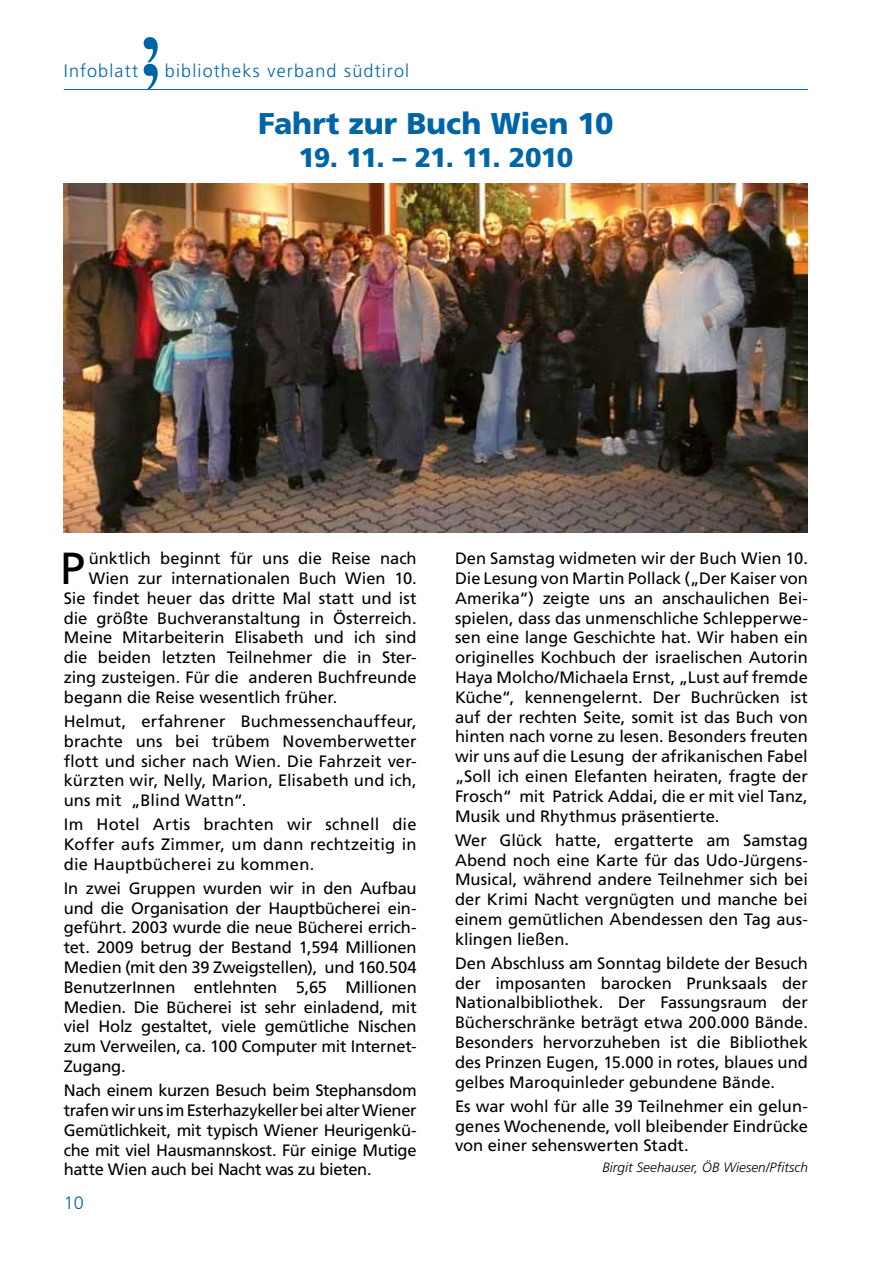
<style>
.page{position:relative;width:893px;height:1263px;background:#fff}
.page>*{position:absolute;margin:0;border:0;box-sizing:border-box;transform-origin:0 0}
.t1{font:44.85px "Frutiger";color:#000}
.t2{font:900 30px "Frutiger";color:#0065a7}
.t3{font:900 27px "Frutiger";letter-spacing:-.035em;color:#0065a7}
.t4{font:300 18px "Frutiger";letter-spacing:.065em;color:#0065a7}
.t5{font:16.5px/19.8px "Frutiger";color:#000;text-align:justify}
.t6{font:italic 300 13.5px "Frutiger";letter-spacing:.005em;color:#000}
</style>
<div class="page">
<hr style="left:64px;top:89px;width:744px;height:1px;background:#0065a7">
<svg style="left:143px;top:37px;width:15px;height:52px"></svg>
<img style="left:64px;top:183px;width:744px;height:350px">
<p class="t4" style="left:64px;top:61px;width:76px">Infoblatt</p>
<p class="t4" style="left:165px;top:61px;width:246px">bibliotheks verband südtirol</p>
<h2 class="t2" style="left:258px;top:106px;width:357px">Fahrt zur Buch Wien 10</h2>
<h3 class="t3" style="left:298px;top:141px;width:276px">19. 11. – 21. 11. 2010</h3>
<h1 class="t1" style="left:60px;top:542px;width:26px">P</h1>
<p class="t5" style="left:89px;top:548px;width:329px">ünktlich beginnt für uns die Reise nach</p>
<p class="t5" style="left:89px;top:568px;width:329px">Wien zur internationalen Buch Wien 10.</p>
<p class="t5" style="left:64px;top:588px;width:354px">Sie findet heuer das dritte Mal statt und ist</p>
<p class="t5" style="left:64px;top:608px;width:354px">die größte Buchveranstaltung in Österreich.</p>
<p class="t5" style="left:64px;top:628px;width:354px">Meine Mitarbeiterin Elisabeth und ich sind</p>
<p class="t5" style="left:64px;top:647px;width:354px">die beiden letzten Teilnehmer die in Ster-</p>
<p class="t5" style="left:64px;top:667px;width:354px">zing zusteigen. Für die anderen Buchfreunde</p>
<p class="t5" style="left:64px;top:687px;width:275px">begann die Reise wesentlich früher.</p>
<p class="t5" style="left:64px;top:711px;width:354px">Helmut, erfahrener Buchmessenchauffeur, brachte uns bei trübem Novemberwetter flott und sicher nach Wien. Die Fahrzeit ver&shy;kürzten wir, Nelly, Marion, Elisabeth und ich, uns mit „Blind Wattn“.</p>
<p class="t5" style="left:64px;top:814px;width:354px">Im Hotel Artis brachten wir schnell die Koffer aufs Zimmer, um dann rechtzeitig in die Hauptbücherei zu kommen.</p>
<p class="t5" style="left:64px;top:878px;width:354px">In zwei Gruppen wurden wir in den Aufbau und die Organisation der Hauptbücherei ein&shy;geführt. 2003 wurde die neue Bücherei errich&shy;tet. 2009 betrug der Bestand 1,594 Millionen Medien (mit den 39 Zweigstellen), und 160.504<br>BenutzerInnen entlehnten 5,65 Millionen Medien. Die Bücherei ist sehr einladend, mit viel Holz gestaltet, viele gemütliche Nischen zum Verweilen, ca. 100 Computer mit Internet-Zugang.</p>
<p class="t5" style="left:64px;top:1080px;width:354px">Nach einem kurzen Besuch beim Stephansdom trafen wir uns im Esterhazykeller bei alter Wiener Gemütlichkeit, mit typisch Wiener Heurigenkü&shy;che mit viel Hausmannskost. Für einige Mutige hatte Wien auch bei Nacht was zu bieten.</p>
<p class="t4" style="left:64px;top:1192px;width:22px">10</p>
<p class="t5" style="left:455px;top:548px;width:354px">Den Samstag widmeten wir der Buch Wien 10.<br>Die Lesung von Martin Pollack („Der Kaiser von Amerika“) zeigte uns an anschaulichen Bei&shy;spielen, dass das unmenschliche Schlepperwe&shy;sen eine lange Geschichte hat. Wir haben ein originelles Kochbuch der israelischen Autorin Haya Molcho/Michaela Ernst, „Lust auf fremde Küche“, kennengelernt. Der Buchrücken ist auf der rechten Seite, somit ist das Buch von hinten nach vorne zu lesen. Besonders freuten wir uns auf die Lesung der afrikanischen Fabel „Soll ich einen Elefanten heiraten, fragte der Frosch“ mit Patrick Addai, die er mit viel Tanz, Musik und Rhythmus präsentierte.</p>
<p class="t5" style="left:455px;top:830px;width:354px">Wer Glück hatte, ergatterte am Samstag Abend noch eine Karte für das Udo-Jürgens-Musical, während andere Teilnehmer sich bei der Krimi Nacht vergnügten und manche bei einem gemütlichen Abendessen den Tag aus&shy;klingen ließen.</p>
<p class="t5" style="left:455px;top:953px;width:354px">Den Abschluss am Sonntag bildete der Besuch der imposanten barocken Prunksaals der Nationalbibliothek. Der Fassungsraum der Bücherschränke beträgt etwa 200.000 Bände.<br>Besonders hervorzuheben ist die Bibliothek des Prinzen Eugen, 15.000 in rotes, blaues und gelbes Maroquinleder gebundene Bände.</p>
<p class="t5" style="left:455px;top:1096px;width:354px">Es war wohl für alle 39 Teilnehmer ein gelun&shy;genes Wochenende, voll bleibender Eindrücke von einer sehenswerten Stadt.</p>
<p class="t6" style="left:602px;top:1160px;width:207px">Birgit Seehauser, ÖB Wiesen/Pfitsch</p>
</div>
